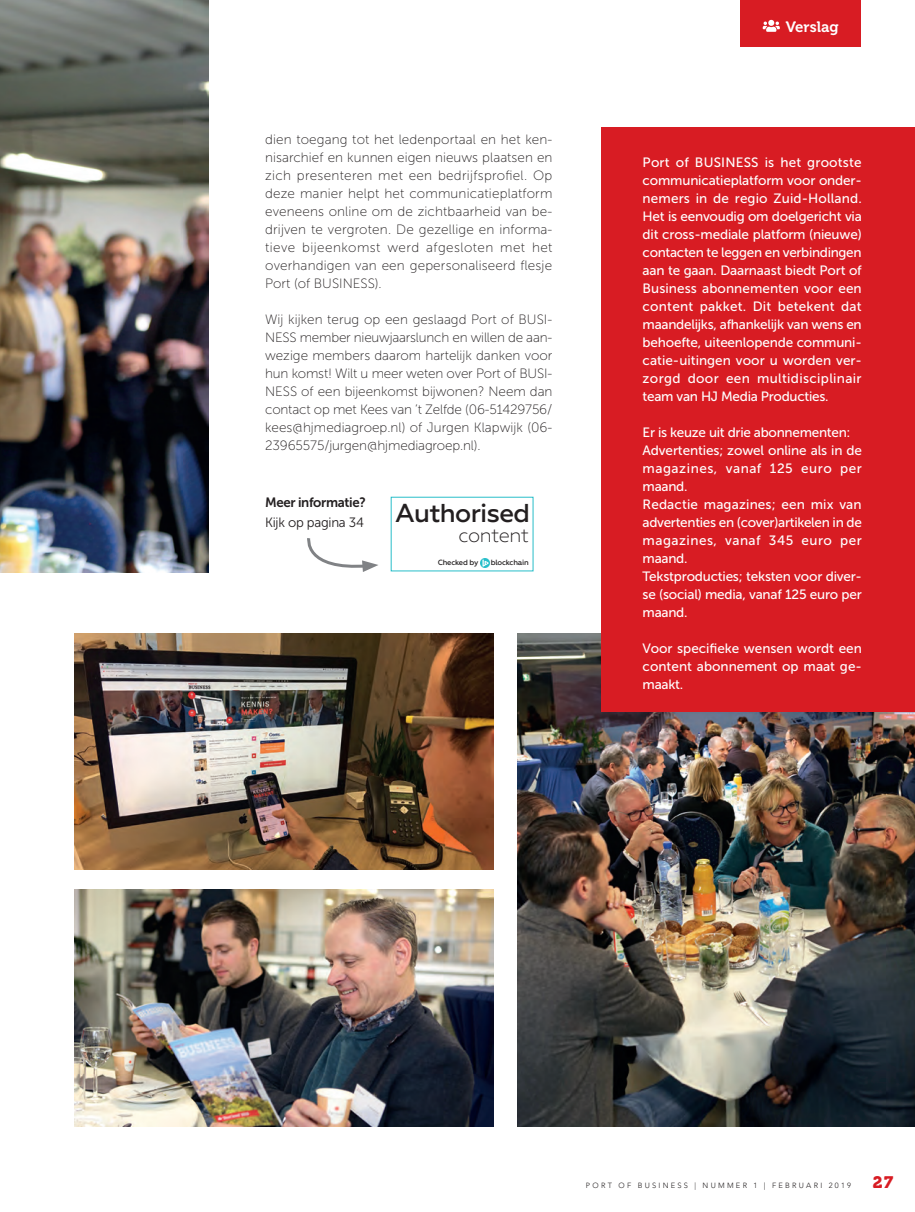
<style>
.page{position:relative;width:915px;height:1212px;background:#fff}
.page>*{position:absolute;margin:0;border:0;box-sizing:border-box;transform-origin:0 0}
.t1{font:500 25.8px "Geometria";letter-spacing:-.025em;color:#231f20}
.t2{font:300 19.8px "Geometria";letter-spacing:-.025em;color:#231f20}
.t3{font:16.5px "Museo 900";color:#d81c23}
.heading-redactie-2_0{font:15px "Museo 700";color:#fff}
.intro-2_0{font:13.5px/18px "Museo Sans 500";letter-spacing:-.01em;color:#fff;text-align:justify}
.intro-2_0-2{font:13.5px/18px "Museo Sans 100";color:#231f20;text-align:justify}
.intro-2_0-3{font:13.5px "Museo Sans 700";letter-spacing:-.025em;color:#231f20}
.intro-2_0-4{font:13.5px "Museo Sans 300";letter-spacing:-.02em;color:#231f20}
.t4{font:300 7.5px "Avenir LT Std";letter-spacing:.3em;color:#231f20}
.t5{font:500 7.5px "Geometria";letter-spacing:-.025em;color:#231f20}
</style>
<div class="page">
<img style="left:0;top:0;width:208px;height:572px">
<img style="left:517px;top:633px;width:397px;height:493px">
<img style="left:74px;top:633px;width:419px;height:237px">
<img style="left:74px;top:890px;width:419px;height:236px">
<div style="left:740px;top:0;width:120px;height:47px;background:#d81c23"></div>
<svg style="left:762px;top:20px;width:17px;height:12px"></svg>
<div style="left:601px;top:127px;width:313px;height:584px;background:#d81c23"></div>
<svg style="left:480px;top:559px;width:9px;height:8px"></svg>
<svg style="left:307px;top:538px;width:71px;height:34px"></svg>
<p class="intro-2_0-2" style="left:265px;top:131px;width:289px">dien toegang tot het ledenportaal en het ken&shy;nisarchief en kunnen eigen nieuws plaatsen en zich presenteren met een bedrijfsprofiel. Op deze manier helpt het communicatieplatform eveneens online om de zichtbaarheid van be&shy;drijven te vergroten. De gezellige en informa&shy;tieve bijeenkomst werd afgesloten met het overhandigen van een gepersonaliseerd flesje Port (of BUSINESS).</p>
<p class="intro-2_0-2" style="left:265px;top:311px;width:289px">Wij kijken terug op een geslaagd Port of BUSI-NESS member nieuwjaarslunch en willen de aan&shy;wezige members daarom hartelijk danken voor hun komst! Wilt u meer weten over Port of BUSI-NESS of een bijeenkomst bijwonen? Neem dan contact op met Kees van ’t Zelfde (06-51429756/ kees@hjmediagroep.nl) of Jurgen Klapwijk (06- 23965575/jurgen@hjmediagroep.nl).</p>
<p class="intro-2_0-3" style="left:265px;top:495px;width:102px">Meer informatie?</p>
<p class="intro-2_0-4" style="left:265px;top:515px;width:100px">Kijk op pagina 34</p>
<p class="t1" style="left:395px;top:498px;width:136px">Authorised</p>
<p class="t2" style="left:458px;top:524px;width:72px">content</p>
<p class="t5" style="left:437px;top:558px;width:42px">Checked by</p>
<p class="t5" style="left:490px;top:558px;width:40px">blockchain</p>
<p class="heading-redactie-2_0" style="left:785px;top:18px;width:54px">Verslag</p>
<p class="intro-2_0" style="left:642px;top:153px;width:221px">Port of BUSINESS is het grootste communicatieplatform voor onder&shy;nemers in de regio Zuid-Holland.<br>Het is eenvoudig om doelgericht via dit cross-mediale platform (nieuwe) contacten te leggen en verbindingen aan te gaan. Daarnaast biedt Port of Business abonnementen voor een content pakket. Dit betekent dat maandelijks, afhankelijk van wens en behoefte, uiteenlopende communi&shy;catie-uitingen voor u worden ver&shy;zorgd door een multidisciplinair team van HJ Media Producties.</p>
<p class="intro-2_0" style="left:642px;top:423px;width:209px">Er is keuze uit drie abonnementen:</p>
<p class="intro-2_0" style="left:642px;top:441px;width:221px">Advertenties; zowel online als in de magazines, vanaf 125 euro per maand.</p>
<p class="intro-2_0" style="left:642px;top:495px;width:221px">Redactie magazines; een mix van advertenties en (cover)artikelen in de magazines, vanaf 345 euro per maand.</p>
<p class="intro-2_0" style="left:642px;top:567px;width:220px">Tekstproducties; teksten voor diver&shy;se (social) media, vanaf 125 euro per maand.</p>
<p class="intro-2_0" style="left:642px;top:639px;width:221px">Voor specifieke wensen wordt een content abonnement op maat ge&shy;maakt.</p>
<p class="t4" style="left:585px;top:1181px;width:266px">PORT OF BUSINESS | NUMMER 1 | FEBRUARI 2019</p>
<p class="t3" style="left:872px;top:1173px;width:22px">27</p>
</div>
